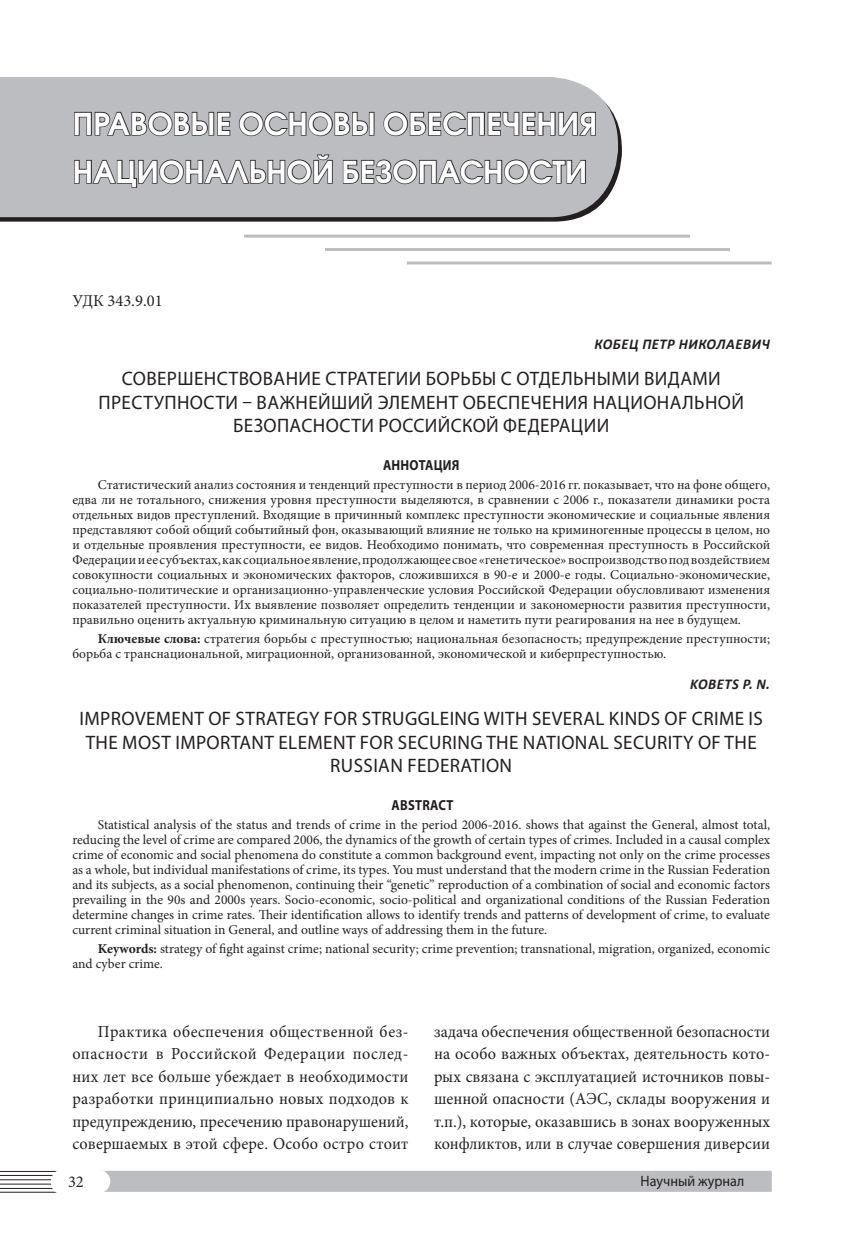
<style>
.page{position:relative;width:851px;height:1234px;background:#fff}
.page>*{position:absolute;margin:0;border:0;box-sizing:border-box;transform-origin:0 0}
.Раздел_Заголовок{font:600 30px/48px "Avant Garde Gothic C";letter-spacing:.01em;color:#fff}
.ЗаголовокАнгл{font:19.5px/23.4px "Myriad Pro";letter-spacing:.02em;color:#231f20;text-align:center}
.Заголовок{font:19.5px/23.4px "Myriad Pro";letter-spacing:.02em;color:#231f20;text-align:center}
.Основной_текст{font:16.8px/22.5px "Minion Pro";color:#231f20;text-align:justify;scale:.96 1}
.УДК{font:16.5px "Minion Pro";color:#231f20}
.ФИО_русск{font:italic 700 15px "Calibri";letter-spacing:.04em;color:#231f20;scale:.96 1}
.t1{font:15px "Myriad Pro";color:#231f20;scale:.94 1}
.ФИО_англ{font:italic 700 15px "Calibri";letter-spacing:.04em;color:#231f20;scale:.96 1}
.АннотацЗагол{font:700 14.55px "Myriad Pro";letter-spacing:.02em;color:#231f20;scale:.87 1}
.АннотацТекст{font:13.5px/15px "Minion Pro";color:#231f20;text-align:justify}
.Ключ_слова{font:13.5px/15px "Minion Pro";color:#231f20}
.s1{font-weight:700}
</style>
<div class="page">
<div style="left:99px;top:1170px;width:672px;height:21px;background:#bcbdc0"></div>
<div style="left:89px;top:1170px;width:20px;height:21px;background:#fff;border-radius:50%"></div>
<div style="left:88px;top:1169px;width:22px;height:23px;border:2px solid #fff;border-radius:50%"></div>
<hr style="left:0;top:1183px;width:63px;height:1px;background:#231f20">
<hr style="left:0;top:1170px;width:63px;height:1px;background:#231f20">
<hr style="left:0;top:1174px;width:63px;height:1px;background:#231f20">
<hr style="left:0;top:1178px;width:63px;height:1px;background:#231f20">
<hr style="left:0;top:1187px;width:63px;height:1px;background:#231f20">
<hr style="left:0;top:1191px;width:63px;height:1px;background:#231f20">
<div style="left:52px;top:1170px;width:17px;height:22px;background:#fff;border-radius:50%"></div>
<div style="left:51px;top:1169px;width:19px;height:24px;border:2px solid #fff;border-radius:50%"></div>
<svg style="left:0;top:124px;width:621px;height:97px;background:#454243"></svg>
<div style="left:0;top:77px;width:618px;height:140px;background:#bcbdc0"></div>
<svg style="left:73px;top:111px;width:158px;height:26px;background:#8a898c"></svg>
<svg style="left:238px;top:111px;width:137px;height:26px;background:#8d8d8f"></svg>
<svg style="left:382px;top:111px;width:214px;height:26px;background:#8a898c"></svg>
<svg style="left:73px;top:153px;width:260px;height:35px;background:#9a9a9d"></svg>
<svg style="left:342px;top:159px;width:244px;height:26px;background:#8d8c8e"></svg>
<hr style="left:244px;top:234px;width:446px;height:3px;background:#bcbdc0">
<hr style="left:325px;top:248px;width:405px;height:3px;background:#bcbdc0">
<hr style="left:407px;top:261px;width:364px;height:3px;background:#bcbdc0">
<p class="Раздел_Заголовок" style="left:73px;top:99px;width:526px">ПРАВОВЫЕ ОСНОВЫ ОБЕСПЕЧЕНИЯ<br>НАЦИОНАЛЬНОЙ БЕЗОПАСНОСТИ</p>
<p class="УДК" style="left:72px;top:289px;width:92px">УДК 343.9.01</p>
<p class="ФИО_русск" style="left:594px;top:334px;width:184px">КОБЕЦ ПЕТР НИКОЛАЕВИЧ</p>
<p class="Заголовок" style="left:98px;top:367px;width:647px">СОВЕРШЕНСТВОВАНИЕ СТРАТЕГИИ БОРЬБЫ С ОТДЕЛЬНЫМИ ВИДАМИ<br>ПРЕСТУПНОСТИ – ВАЖНЕЙШИЙ ЭЛЕМЕНТ ОБЕСПЕЧЕНИЯ НАЦИОНАЛЬНОЙ<br>БЕЗОПАСНОСТИ РОССИЙСКОЙ ФЕДЕРАЦИИ</p>
<p class="АннотацЗагол" style="left:383px;top:455px;width:89px">АННОТАЦИЯ</p>
<p class="АннотацТекст" style="left:72px;top:477px;width:699px;text-indent:26px">Статистический анализ состояния и тенденций преступности в период 2006-2016 гг. показывает, что на фоне общего, едва ли не тотального, снижения уровня преступности выделяются, в сравнении с 2006 г., показатели динамики роста отдельных видов преступлений. Входящие в причинный комплекс преступности экономические и социальные явления представляют собой общий событийный фон, оказывающий влияние не только на криминогенные процессы в целом, но и отдельные проявления преступности, ее видов. Необходимо понимать, что современная преступность в Российской Федерации и ее субъектах, как социальное явление, продолжающее свое «генетическое» воспроизводство под воздействием совокупности социальных и экономических факторов, сложившихся в 90-е и 2000-е годы. Социально-экономические, социально-политические и организационно-управленческие условия Российской Федерации обусловливают изменения показателей преступности. Их выявление позволяет определить тенденции и закономерности развития преступности, правильно оценить актуальную криминальную ситуацию в целом и наметить пути реагирования на нее в будущем.</p>
<p class="Ключ_слова" style="left:72px;top:631px;width:699px;text-indent:26px"><span class="s1">Ключевые слова:</span> стратегия борьбы с преступностью; национальная безопасность; предупреждение преступности; борьба с транснациональной, миграционной, организованной, экономической и киберпреступностью.</p>
<p class="ФИО_англ" style="left:690px;top:674px;width:85px">KOBETS P. N.</p>
<p class="ЗаголовокАнгл" style="left:79px;top:706px;width:685px">IMPROVEMENT OF STRATEGY FOR STRUGGLEING WITH SEVERAL KINDS OF CRIME IS<br>THE MOST IMPORTANT ELEMENT FOR SECURING THE NATIONAL SECURITY OF THE<br>RUSSIAN FEDERATION</p>
<p class="АннотацЗагол" style="left:391px;top:795px;width:73px">ABSTRACT</p>
<p class="АннотацТекст" style="left:72px;top:816px;width:699px;text-indent:26px">Statistical analysis of the status and trends of crime in the period 2006-2016. shows that against the General, almost total, reducing the level of crime are compared 2006, the dynamics of the growth of certain types of crimes. Included in a causal complex crime of economic and social phenomena do constitute a common background event, impacting not only on the crime processes as a whole, but individual manifestations of crime, its types. You must understand that the modern crime in the Russian Federation and its subjects, as a social phenomenon, continuing their “genetic” reproduction of a combination of social and economic factors prevailing in the 90s and 2000s years. Socio-economic, socio-political and organizational conditions of the Russian Federation determine changes in crime rates. Their identification allows to identify trends and patterns of development of crime, to evaluate current criminal situation in General, and outline ways of addressing them in the future.</p>
<p class="Ключ_слова" style="left:72px;top:941px;width:699px;text-indent:26px"><span class="s1">Keywords:</span> strategy of fight against crime; national security; crime prevention; transnational, migration, organized, economic and cyber crime.</p>
<p class="Основной_текст" style="left:72px;top:1019px;width:352px;text-indent:26px">Практика обеспечения общественной без&shy;опасности в Российской Федерации послед&shy;них лет все больше убеждает в необходимости разработки принципиально новых подходов к предупреждению, пресечению правонарушений, совершаемых в этой сфере. Особо остро стоит</p>
<p class="Основной_текст" style="left:434px;top:1019px;width:351px">задача обеспечения общественной безопасности на особо важных объектах, деятельность кото&shy;рых связана с эксплуатацией источников повы&shy;шенной опасности (АЭС, склады вооружения и т.п.), которые, оказавшись в зонах вооруженных конфликтов, или в случае совершения диверсии</p>
<p class="УДК" style="left:68px;top:1170px;width:17px">32</p>
<p class="t1" style="left:640px;top:1171px;width:112px">Научный журнал</p>
</div>
